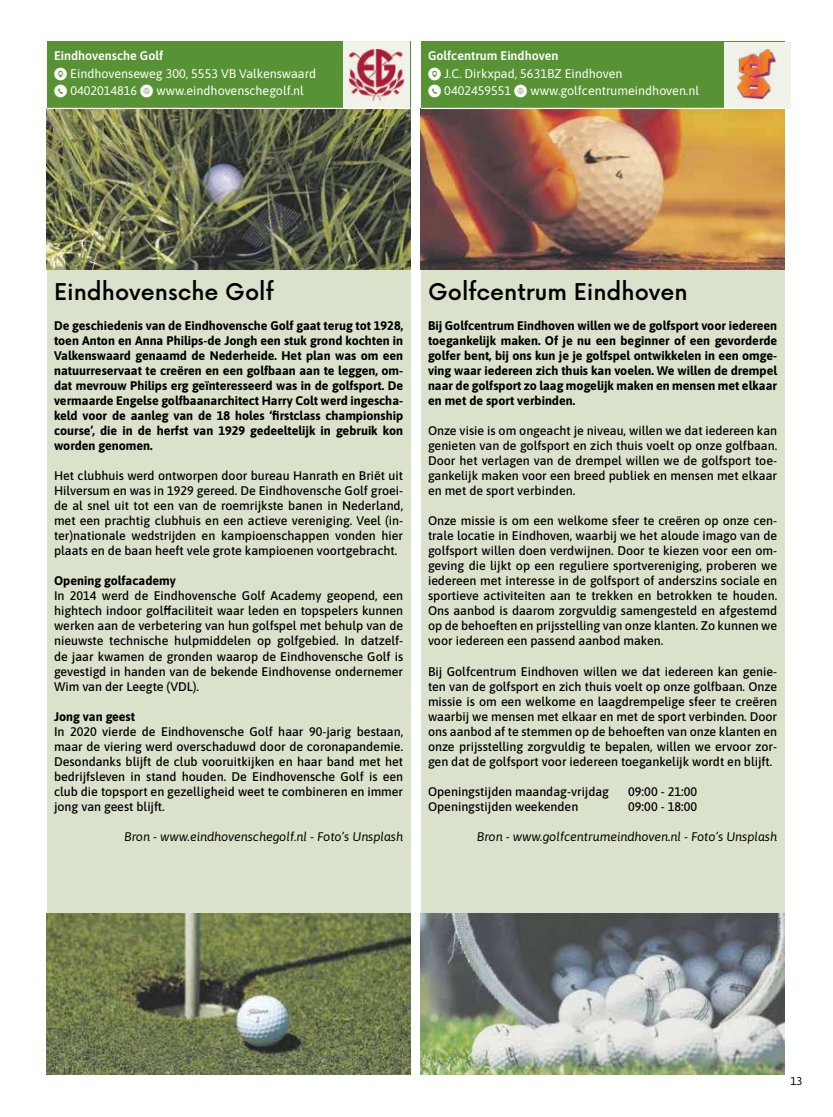
<style>
.page{position:relative;width:833px;height:1117px;background:#fff}
.page>*{position:absolute;margin:0;border:0;box-sizing:border-box;transform-origin:0 0}
.t1{font:500 28.12px "Now";color:#000}
.t2{font:12.5px/15px "Asap";color:#000;text-align:justify}
.t3{font:12.5px/17.5px "Asap";color:#fff}
.t4{font:italic 12.5px "Asap";color:#000}
.t5{font:11.25px "Asap";color:#000}
.s1{font-family:"Social Media Circled"}
</style>
<div class="page">
<div style="left:421px;top:42px;width:363px;height:1033px;background:#dbe2cb"></div>
<img style="left:421px;top:109px;width:363px;height:160px">
<div style="left:421px;top:42px;width:363px;height:32px;background:#579234"></div>
<div style="left:421px;top:59px;width:363px;height:32px;background:#579234"></div>
<div style="left:421px;top:77px;width:363px;height:32px;background:#579234"></div>
<div style="left:723px;top:42px;width:67px;height:66px;background:#f1f3eb"></div>
<hr style="left:421px;top:108px;width:363px;height:1px;background:#fff">
<img style="left:421px;top:913px;width:363px;height:161px">
<img style="left:737px;top:49px;width:39px;height:50px">
<div style="left:47px;top:158px;width:363px;height:917px;background:#dbe2cb"></div>
<div style="left:47px;top:42px;width:363px;height:32px;background:#579234"></div>
<div style="left:47px;top:59px;width:363px;height:32px;background:#579234"></div>
<div style="left:47px;top:77px;width:363px;height:32px;background:#579234"></div>
<img style="left:47px;top:109px;width:363px;height:160px">
<div style="left:343px;top:42px;width:67px;height:66px;background:#f1f3eb"></div>
<hr style="left:47px;top:108px;width:363px;height:1px;background:#fff">
<img style="left:47px;top:913px;width:363px;height:161px">
<img style="left:349px;top:49px;width:56px;height:52px">
<p class="t3" style="left:54px;top:48px;width:264px">Eindhovensche Golf<br><span class="s1">9</span> Eindhovenseweg 300, 5553 VB Valkenswaard <span class="s1">m</span> 0402014816 <span class="s1">K</span> www.eindhovenschegolf.nl</p>
<p class="t3" style="left:428px;top:48px;width:273px">Golfcentrum Eindhoven<br><span class="s1">9</span> J.C. Dirkxpad, 5631BZ Eindhoven<br><span class="s1">m</span> 0402459551 <span class="s1">K</span> www.golfcentrumeindhoven.nl</p>
<h1 class="t1" style="left:54px;top:280px;width:221px">Eindhovensche Golf</h1>
<p class="t2" style="left:54px;top:319px;width:351px">De geschiedenis van de Eindhovensche Golf gaat terug tot 1928, toen Anton en Anna Philips-de Jongh een stuk grond kochten in Valkenswaard genaamd de Nederheide. Het plan was om een natuurreservaat te creëren en een golfbaan aan te leggen, om&shy;dat mevrouw Philips erg geïnteresseerd was in de golfsport. De vermaarde Engelse golfbaanarchitect Harry Colt werd ingescha&shy;keld voor de aanleg van de 18 holes ‘昀椀rstclass championship course’, die in de herfst van 1929 gedeeltelijk in gebruik kon worden genomen.</p>
<p class="t2" style="left:54px;top:469px;width:351px">Het clubhuis werd ontworpen door bureau Hanrath en Briët uit Hilversum en was in 1929 gereed. De Eindhovensche Golf groei&shy;de al snel uit tot een van de roemrijkste banen in Nederland, met een prachtig clubhuis en een actieve vereniging. Veel (in&shy;ter)nationale wedstrijden en kampioenschappen vonden hier plaats en de baan heeft vele grote kampioenen voortgebracht.</p>
<p class="t2" style="left:54px;top:574px;width:351px;text-align:left">Opening golfacademy<br>In 2014 werd de Eindhovensche Golf Academy geopend, een hightech indoor gol昀昀aciliteit waar leden en topspelers kunnen werken aan de verbetering van hun golfspel met behulp van de nieuwste technische hulpmiddelen op golfgebied. In datzelf&shy;de jaar kwamen de gronden waarop de Eindhovensche Golf is gevestigd in handen van de bekende Eindhovense ondernemer Wim van der Leegte (VDL).</p>
<p class="t2" style="left:54px;top:709px;width:351px;text-align:left">Jong van geest<br>In 2020 vierde de Eindhovensche Golf haar 90-jarig bestaan, maar de viering werd overschaduwd door de coronapandemie.<br>Desondanks blijft de club vooruitkijken en haar band met het bedrijfsleven in stand houden. De Eindhovensche Golf is een club die topsport en gezelligheid weet te combineren en immer jong van geest blijft.</p>
<p class="t4" style="left:124px;top:831px;width:280px">Bron - www.eindhovenschegolf.nl - Foto’s Unsplash</p>
<h1 class="t1" style="left:428px;top:280px;width:261px">Golfcentrum Eindhoven</h1>
<p class="t2" style="left:428px;top:319px;width:351px">Bij Golfcentrum Eindhoven willen we de golfsport voor iedereen toegankelijk maken. Of je nu een beginner of een gevorderde golfer bent, bij ons kun je je golfspel ontwikkelen in een omge&shy;ving waar iedereen zich thuis kan voelen. We willen de drempel naar de golfsport zo laag mogelijk maken en mensen met elkaar en met de sport verbinden.</p>
<p class="t2" style="left:428px;top:424px;width:351px">Onze visie is om ongeacht je niveau, willen we dat iedereen kan genieten van de golfsport en zich thuis voelt op onze golfbaan.<br>Door het verlagen van de drempel willen we de golfsport toe&shy;gankelijk maken voor een breed publiek en mensen met elkaar en met de sport verbinden.</p>
<p class="t2" style="left:428px;top:514px;width:351px">Onze missie is om een welkome sfeer te creëren op onze cen&shy;trale locatie in Eindhoven, waarbij we het aloude imago van de golfsport willen doen verdwijnen. Door te kiezen voor een om&shy;geving die lijkt op een reguliere sportvereniging, proberen we iedereen met interesse in de golfsport of anderszins sociale en sportieve activiteiten aan te trekken en betrokken te houden.<br>Ons aanbod is daarom zorgvuldig samengesteld en afgestemd op de behoeften en prijsstelling van onze klanten. Zo kunnen we voor iedereen een passend aanbod maken.</p>
<p class="t2" style="left:428px;top:664px;width:351px">Bij Golfcentrum Eindhoven willen we dat iedereen kan genie&shy;ten van de golfsport en zich thuis voelt op onze golfbaan. Onze missie is om een welkome en laagdrempelige sfeer te creëren waarbij we mensen met elkaar en met de sport verbinden. Door ons aanbod af te stemmen op de behoeften van onze klanten en onze prijsstelling zorgvuldig te bepalen, willen we ervoor zor&shy;gen dat de golfsport voor iedereen toegankelijk wordt en blijft.</p>
<p class="t2" style="left:428px;top:784px;width:183px">Openingstijden maandag-vrijdag</p>
<p class="t2" style="left:628px;top:784px;width:71px">09:00 - 21:00</p>
<p class="t2" style="left:428px;top:799px;width:152px">Openingstijden weekenden</p>
<p class="t2" style="left:628px;top:799px;width:71px">09:00 - 18:00</p>
<p class="t4" style="left:477px;top:831px;width:302px">Bron - www.golfcentrumeindhoven.nl - Foto’s Unsplash</p>
<p class="t5" style="left:790px;top:1076px;width:14px">13</p>
</div>
